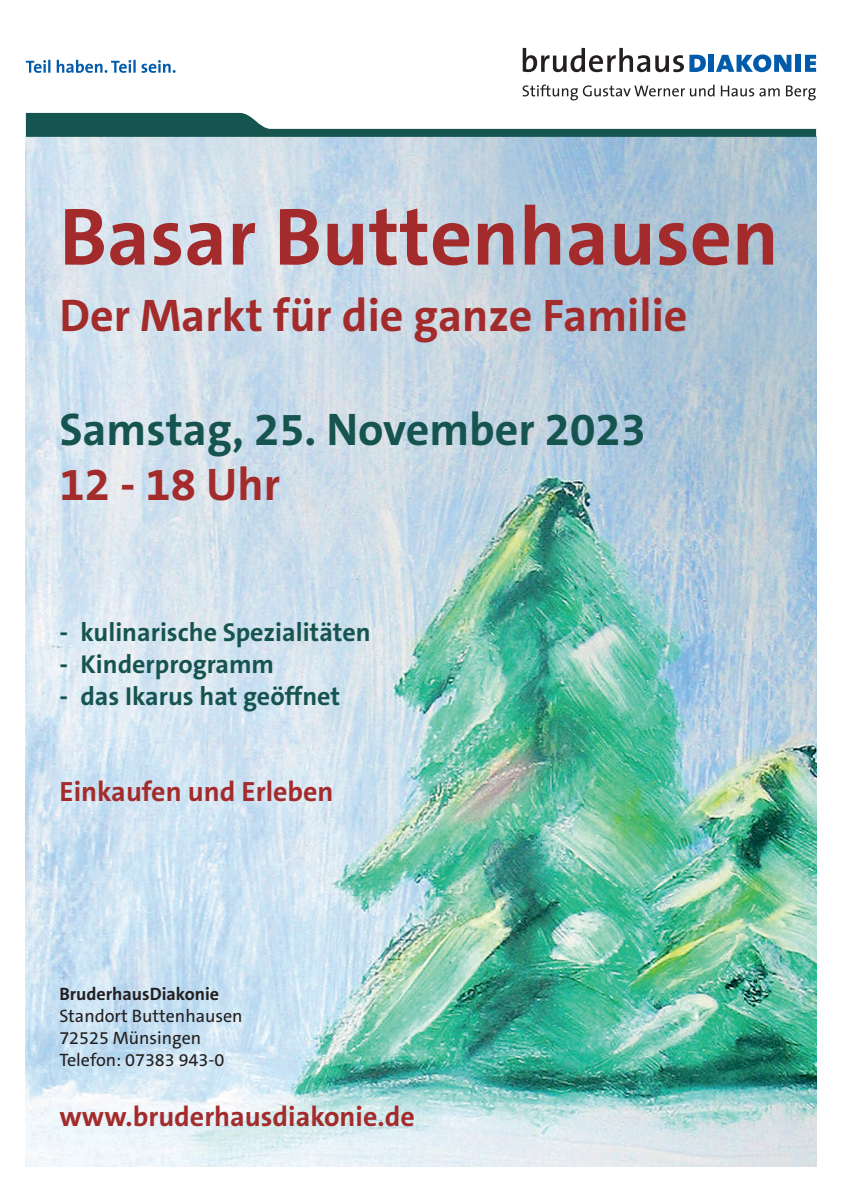
<style>
.page{position:relative;width:842px;height:1191px;background:#fff}
.page>*{position:absolute;margin:0;border:0;box-sizing:border-box;transform-origin:0 0}
.t1{font:700 82px "The Sans C5";color:#a32b2b}
.t2{font:700 46px "The Sans C5";color:#a32b2b}
.t3{font:700 46px "The Sans C5";color:#165450}
.t4{font:700 28px "The Sans C5";color:#a32b2b}
.t5{font:700 26px "The Sans C5";color:#165450}
.t6{font:18px/22px "The Sans C5";color:#231f20}
.t7{font:700 18px "The Sans C5";color:#231f20}
</style>
<div class="page">
<img style="left:26px;top:137px;width:790px;height:1029px">
<svg style="left:26px;top:113px;width:790px;height:24px"></svg>
<svg style="left:26px;top:60px;width:150px;height:13px"></svg>
<svg style="left:523px;top:48px;width:183px;height:24px"></svg>
<div style="left:709px;top:55px;width:5px;height:17px;background:#015aaa"></div>
<svg style="left:716px;top:54px;width:75px;height:18px"></svg>
<div style="left:796px;top:55px;width:5px;height:17px;background:#015aaa"></div>
<svg style="left:805px;top:55px;width:11px;height:17px"></svg>
<svg style="left:523px;top:85px;width:191px;height:15px"></svg>
<svg style="left:721px;top:86px;width:59px;height:10px"></svg>
<svg style="left:786px;top:86px;width:30px;height:14px"></svg>
<h1 class="t1" style="left:59px;top:184px;width:721px">Basar Buttenhausen</h1>
<h2 class="t2" style="left:59px;top:285px;width:630px">Der Markt für die ganze Familie</h2>
<h2 class="t3" style="left:59px;top:399px;width:588px">Samstag, 25. November 2023</h2>
<h2 class="t2" style="left:59px;top:455px;width:222px">12 - 18 Uhr</h2>
<p class="t5" style="left:59px;top:615px;width:313px">- kulinarische Spezialitäten</p>
<p class="t5" style="left:59px;top:647px;width:216px">- Kinderprogramm</p>
<p class="t5" style="left:59px;top:679px;width:282px">- das Ikarus hat geöffnet</p>
<p class="t4" style="left:59px;top:773px;width:276px">Einkaufen und Erleben</p>
<p class="t7" style="left:59px;top:982px;width:161px">BruderhausDiakonie</p>
<p class="t6" style="left:59px;top:1005px;width:185px">Standort Buttenhausen<br>72525 Münsingen<br>Telefon: 07383 943-0</p>
<p class="t4" style="left:59px;top:1098px;width:357px">www.bruderhausdiakonie.de</p>
</div>
